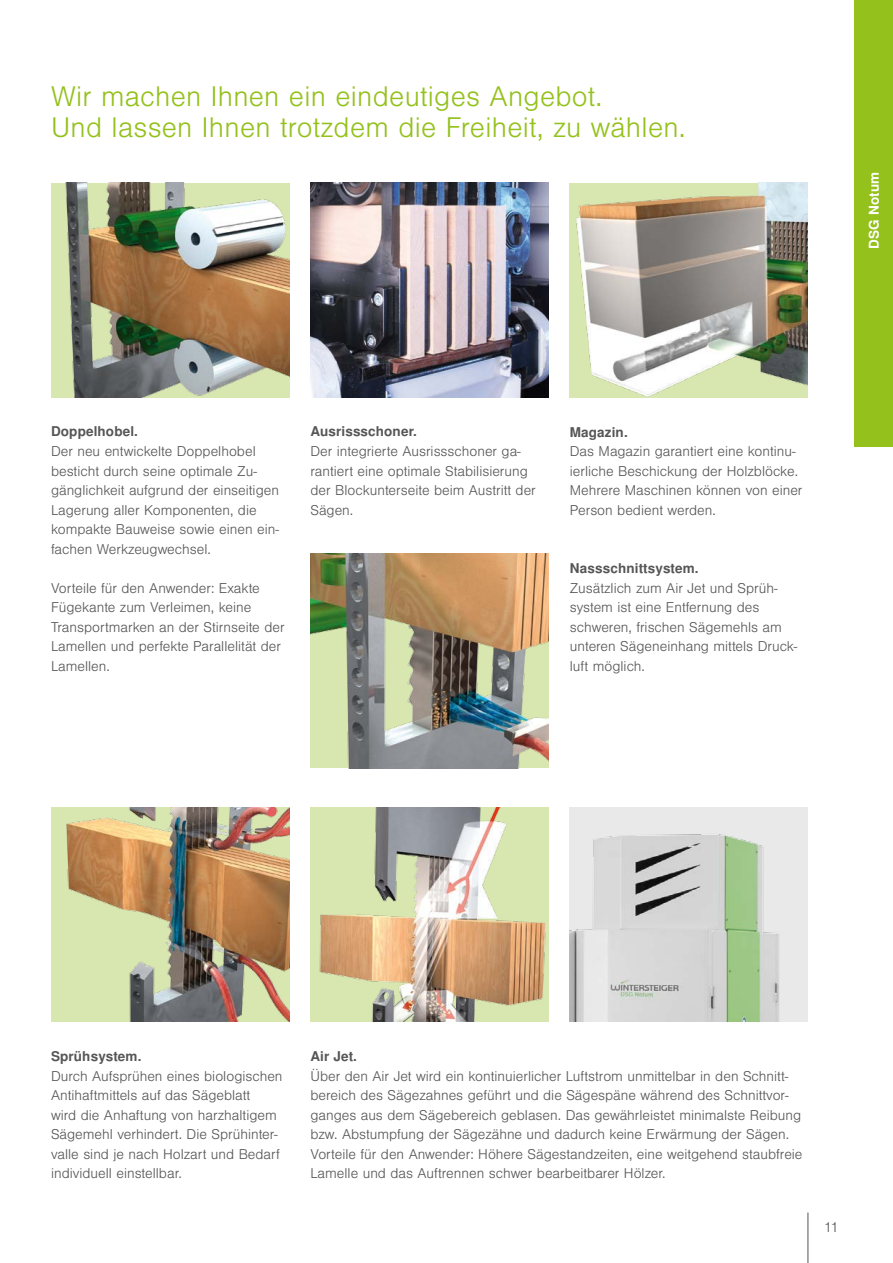
<style>
.page{position:relative;width:893px;height:1263px;background:#fff}
.page>*{position:absolute;margin:0;border:0;box-sizing:border-box;transform-origin:0 0}
.t1{font:300 27px/31.5px "Nimbus San LOT";letter-spacing:.01em;color:#94c11c}
.t2{font:300 13.5px/19.5px "Nimbus San LOT";color:#565656}
.t3{font:700 13.5px "Nimbus San LOT";letter-spacing:.01em;color:#565656}
.t4{font:700 13.5px "Nimbus San LOT";letter-spacing:.01em;color:#fff}
</style>
<div class="page">
<hr style="left:808px;top:1212px;width:1px;height:51px;background:#565656">
<img style="left:51px;top:183px;width:238px;height:214px">
<img style="left:310px;top:553px;width:239px;height:215px">
<img style="left:310px;top:183px;width:239px;height:214px">
<img style="left:51px;top:807px;width:238px;height:215px">
<img style="left:570px;top:807px;width:238px;height:215px">
<img style="left:570px;top:183px;width:238px;height:214px">
<img style="left:310px;top:807px;width:239px;height:215px">
<div style="left:855px;top:0;width:38px;height:446px;background:#94c11c"></div>
<h1 class="t1" style="left:51px;top:81px;width:636px">Wir machen Ihnen ein eindeutiges Angebot.<br>Und lassen Ihnen trotzdem die Freiheit, zu wählen.</h1>
<p class="t4" style="left:866px;top:249px;width:78px;rotate:-90deg">DSG Notum</p>
<p class="t3" style="left:51px;top:424px;width:88px">Doppelhobel.</p>
<p class="t2" style="left:51px;top:442px;width:229px">Der neu entwickelte Doppelhobel besticht durch seine optimale Zu&shy;gänglichkeit aufgrund der einseitigen Lagerung aller Komponenten, die kompakte Bauweise sowie einen ein&shy;fachen Werkzeugwechsel.</p>
<p class="t2" style="left:51px;top:578px;width:235px">Vorteile für den Anwender: Exakte<br>Fügekante zum Verleimen, keine<br>Transportmarken an der Stirnseite der<br>Lamellen und perfekte Parallelität der<br>Lamellen.</p>
<p class="t3" style="left:310px;top:424px;width:108px">Ausrissschoner.</p>
<p class="t2" style="left:310px;top:442px;width:227px">Der integrierte Ausrissschoner ga&shy;rantiert eine optimale Stabilisierung der Blockunterseite beim Austritt der<br>Sägen.</p>
<p class="t3" style="left:570px;top:424px;width:59px">Magazin.</p>
<p class="t2" style="left:570px;top:442px;width:234px">Das Magazin garantiert eine kontinu&shy;ierliche Beschickung der Holzblöcke.<br>Mehrere Maschinen können von einer Person bedient werden.</p>
<p class="t3" style="left:570px;top:560px;width:130px">Nassschnittsystem.</p>
<p class="t2" style="left:570px;top:578px;width:229px">Zusätzlich zum Air Jet und Sprüh&shy;system ist eine Entfernung des schweren, frischen Sägemehls am unteren Sägeneinhang mittels Druck&shy;luft möglich.</p>
<p class="t3" style="left:51px;top:1048px;width:92px">Sprühsystem.</p>
<p class="t2" style="left:51px;top:1066px;width:233px">Durch Aufsprühen eines biologischen Antihaftmittels auf das Sägeblatt<br>wird die Anhaftung von harzhaltigem Sägemehl verhindert. Die Sprühinter&shy;valle sind je nach Holzart und Bedarf individuell einstellbar.</p>
<p class="t3" style="left:310px;top:1048px;width:48px">Air Jet.</p>
<p class="t2" style="left:310px;top:1066px;width:494px">Über den Air Jet wird ein kontinuierlicher Luftstrom unmittelbar in den Schnitt&shy;bereich des Sägezahnes geführt und die Sägespäne während des Schnittvor&shy;ganges aus dem Sägebereich geblasen. Das gewährleistet minimalste Reibung bzw. Abstumpfung der Sägezähne und dadurch keine Erwärmung der Sägen.<br>Vorteile für den Anwender: Höhere Sägestandzeiten, eine weitgehend staubfreie Lamelle und das Auftrennen schwer bearbeitbarer Hölzer.</p>
<p class="t2" style="left:824px;top:1218px;width:16px">11</p>
</div>
